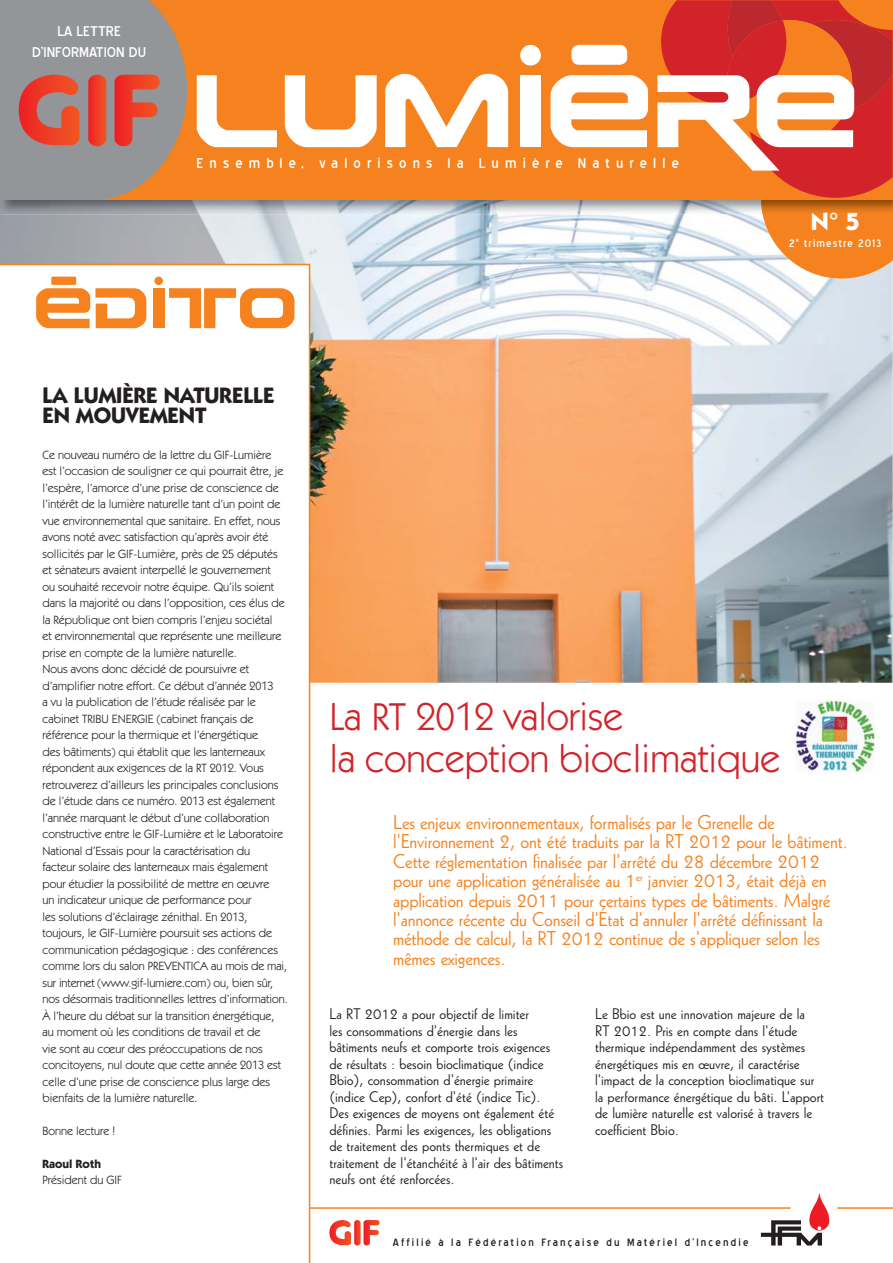
<style>
.page{position:relative;width:893px;height:1263px;background:#fff}
.page>*{position:absolute;margin:0;border:0;box-sizing:border-box;transform-origin:0 0}
.t1{font:102.75px "Earth Normal";color:#fff}
.t2{font:57px "Earth Normal";color:#f5821f}
.t3{font:39px/42px "Itc Kabel";color:#d2232a}
.t4{font:700 24.9px "Itc Kabel";color:#f8f8f9}
.t5{font:700 22.5px/19.5px "Itc Kabel";color:#231f20}
.t6{font:19.5px/19.5px "Geometric 231 BT Roman C";letter-spacing:-.01em;color:#f5821f}
.t7{font:18px "Blue Highway";letter-spacing:.34em;color:#fff}
.t8{font:18px/21.6px "Blue Highway";color:#fff;text-align:center}
.t9{font:15px/16.5px "Geometric 231 BT Roman C";color:#231f20}
.t10{font:13.5px "Blue Highway";letter-spacing:.16em;color:#231f20}
.t11{font:13.5px "Blue Highway";letter-spacing:.08em;color:#fff}
.t12{font:12px/16.5px "Itc Kabel";color:#231f20}
.t13{font:700 12px "Itc Kabel";color:#231f20}
</style>
<div class="page">
<img style="left:0;top:214px;width:893px;height:469px">
<svg style="left:0;top:264px;width:310px;height:999px"></svg>
<img style="left:0;top:200px;width:50px;height:14px">
<img style="left:50px;top:200px;width:611px;height:14px">
<div style="left:0;top:0;width:893px;height:200px;background:#f5821f"></div>
<svg style="left:363px;top:1220px;width:17px;height:26px"></svg>
<svg style="left:354px;top:1220px;width:7px;height:26px"></svg>
<svg style="left:329px;top:1220px;width:22px;height:25px"></svg>
<svg style="left:761px;top:1193px;width:68px;height:53px"></svg>
<svg style="left:661px;top:0;width:232px;height:279px"></svg>
<div style="left:520px;top:45px;width:21px;height:21px;background:#fff;border-radius:50%"></div>
<div style="left:571px;top:45px;width:56px;height:20px;background:#fff;border-radius:7px"></div>
<hr style="left:310px;top:1207px;width:481px;height:2px;background:#f5821f">
<hr style="left:837px;top:1207px;width:56px;height:2px;background:#f5821f">
<svg style="left:0;top:0;width:187px;height:200px;background:#a9847b"></svg>
<div style="left:51px;top:277px;width:25px;height:8px;background:#f5821f"></div>
<div style="left:154px;top:277px;width:9px;height:8px;background:#f5821f;border-radius:50%"></div>
<img style="left:795px;top:700px;width:81px;height:74px">
<h3 class="t8" style="left:32px;top:20px;width:116px">LA LETTRE<br>D’INFORMATION DU</h3>
<h1 class="t1" style="left:192px;top:74px;width:668px">LUMIERE</h1>
<h3 class="t7" style="left:197px;top:155px;width:484px">Ensemble, valorisons la Lumière Naturelle</h3>
<h3 class="t4" style="left:811px;top:212px;width:50px">N° 5</h3>
<p class="t11" style="left:789px;top:237px;width:94px">2<sup>e</sup> trimestre 2013</p>
<h2 class="t2" style="left:34px;top:287px;width:265px">EDITO</h2>
<h3 class="t5" style="left:43px;top:388px;width:234px">LA LUMIÈRE NATURELLE<br>EN MOUVEMENT</h3>
<p class="t12" style="left:43px;top:447px;width:247px">Ce nouveau numéro de la lettre du GIF-Lumière est l’occasion de souligner ce qui pourrait être, je l’espère, l’amorce d’une prise de conscience de l’intérêt de la lumière naturelle tant d’un point de vue environnemental que sanitaire. En effet, nous avons noté avec satisfaction qu’après avoir été sollicités par le GIF-Lumière, près de 25 députés et sénateurs avaient interpellé le gouvernement<br>ou souhaité recevoir notre équipe. Qu’ils soient dans la majorité ou dans l’opposition, ces élus de la République ont bien compris l’enjeu sociétal<br>et environnemental que représente une meilleure prise en compte de la lumière naturelle.<br>Nous avons donc décidé de poursuivre et d’amplifier notre effort. Ce début d’année 2013<br>a vu la publication de l’étude réalisée par le cabinet TRIBU ENERGIE (cabinet français de référence pour la thermique et l’énergétique<br>des bâtiments) qui établit que les lanterneaux répondent aux exigences de la RT 2012. Vous retrouverez d’ailleurs les principales conclusions de l’étude dans ce numéro. 2013 est également l’année marquant le début d’une collaboration constructive entre le GIF-Lumière et le Laboratoire National d’Essais pour la caractérisation du<br>facteur solaire des lanterneaux mais également pour étudier la possibilité de mettre en œuvre<br>un indicateur unique de performance pour<br>les solutions d’éclairage zénithal. En 2013, toujours, le GIF-Lumière poursuit ses actions de communication pédagogique : des conférences comme lors du salon PREVENTICA au mois de mai, sur internet (www.gif-lumiere.com) ou, bien sûr, nos désormais traditionnelles lettres d’information.<br>À l’heure du débat sur la transition énergétique, au moment où les conditions de travail et de<br>vie sont au cœur des préoccupations de nos concitoyens, nul doute que cette année 2013 est celle d’une prise de conscience plus large des bienfaits de la lumière naturelle.</p>
<p class="t12" style="left:43px;top:1124px;width:74px">Bonne lecture !</p>
<p class="t13" style="left:43px;top:1159px;width:60px">Raoul Roth</p>
<p class="t12" style="left:43px;top:1173px;width:81px">Président du GIF</p>
<h3 class="t3" style="left:329px;top:699px;width:452px">La RT 2012 valorise<br>la conception bioclimatique</h3>
<p class="t6" style="left:393px;top:813px;width:456px">Les enjeux environnementaux, formalisés par le Grenelle de l’Environnement 2, ont été traduits par la RT 2012 pour le bâtiment.<br>Cette réglementation finalisée par l’arrêté du 28 décembre 2012 pour une application généralisée au 1<sup>er</sup> janvier 2013, était déjà en application depuis 2011 pour certains types de bâtiments. Malgré l’annonce récente du Conseil d’État d’annuler l’arrêté définissant la méthode de calcul, la RT 2012 continue de s’appliquer selon les mêmes exigences.</p>
<p class="t9" style="left:329px;top:1007px;width:235px">La RT 2012 a pour objectif de limiter<br>les consommations d’énergie dans les bâtiments neufs et comporte trois exigences de résultats : besoin bioclimatique (indice Bbio), consommation d’énergie primaire (indice Cep), confort d’été (indice Tic).<br>Des exigences de moyens ont également été définies. Parmi les exigences, les obligations de traitement des ponts thermiques et de traitement de l’étanchéité à l’air des bâtiments neufs ont été renforcées.</p>
<p class="t9" style="left:595px;top:1007px;width:230px">Le Bbio est une innovation majeure de la<br>RT 2012. Pris en compte dans l’étude thermique indépendamment des systèmes énergétiques mis en œuvre, il caractérise l’impact de la conception bioclimatique sur la performance énergétique du bâti. L’apport de lumière naturelle est valorisé à travers le coefficient Bbio.</p>
<p class="t10" style="left:393px;top:1236px;width:357px">Affilié à la Fédération Française du Matériel d’Incendie</p>
</div>
